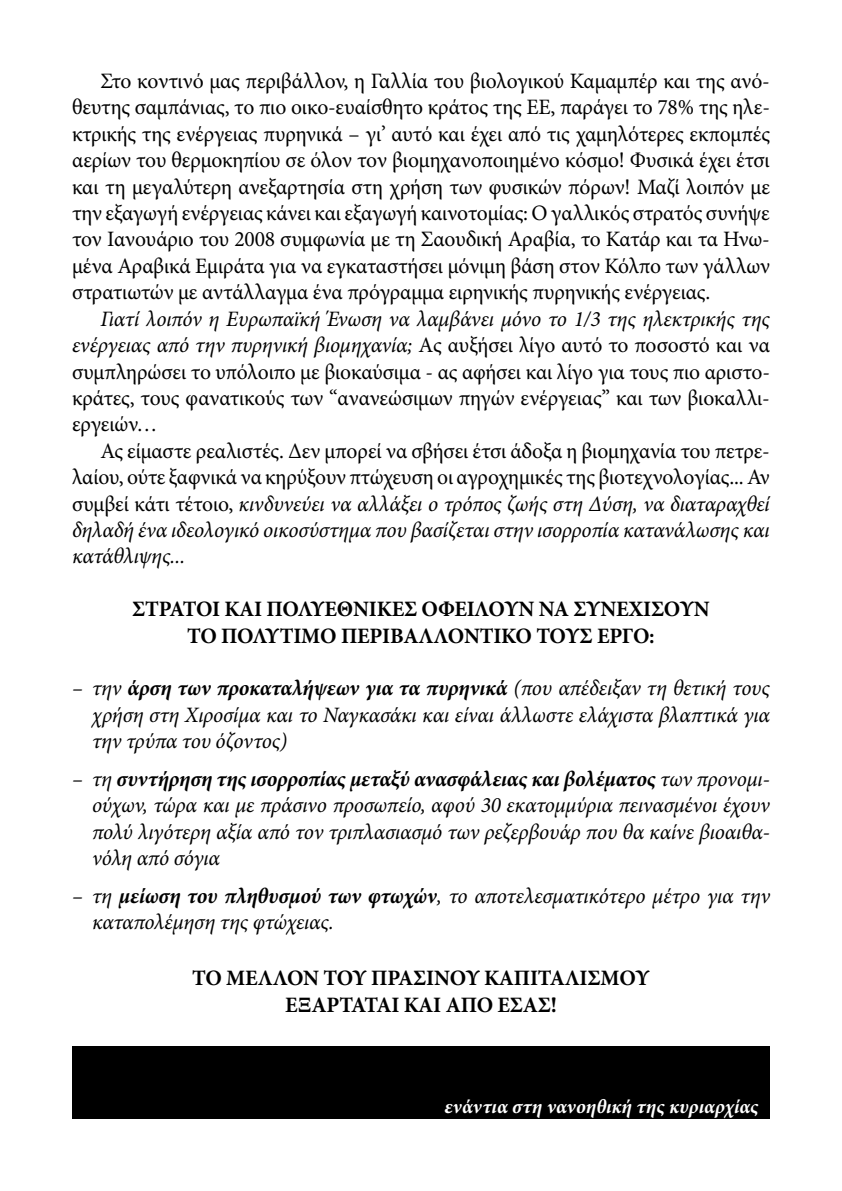
<style>
.page{position:relative;width:842px;height:1191px;background:#fff}
.page>*{position:absolute;margin:0;border:0;box-sizing:border-box;transform-origin:0 0}
.t1{font:22px/26.4px "Minion Pro";letter-spacing:-.01em;color:#000;text-align:justify}
.t2{font:italic 22px/26.4px "Minion Pro";letter-spacing:-.01em;color:#000;text-align:justify}
.t3{font:700 22px/26.4px "Minion Pro";letter-spacing:-.01em;color:#000;text-align:center}
.t4{font:italic 700 20px "Minion Pro";color:#fff}
.s1{font-style:italic}
.s2{font-weight:700}
</style>
<div class="page">
<div style="left:72px;top:1046px;width:698px;height:73px;background:#000"></div>
<p class="t1" style="left:72px;top:68px;width:699px;text-indent:28px">Στο κοντινό μας περιβάλλον, η Γαλλία του βιολογικού Καμαμπέρ και της ανό&shy;θευτης σαμπάνιας, το πιο οικο-ευαίσθητο κράτος της ΕΕ, παράγει το 78% της ηλε&shy;κτρικής της ενέργειας πυρηνικά – γι’ αυτό και έχει από τις χαμηλότερες εκπομπές αερίων του θερμοκηπίου σε όλον τον βιομηχανοποιημένο κόσμο! Φυσικά έχει έτσι και τη μεγαλύτερη ανεξαρτησία στη χρήση των φυσικών πόρων! Μαζί λοιπόν με την εξαγωγή ενέργειας κάνει και εξαγωγή καινοτομίας: O γαλλικός στρατός συνήψε τον Iανουάριο του 2008 συμφωνία με τη Σαουδική Αραβία, το Κατάρ και τα Ηνω&shy;μένα Αραβικά Εμιράτα για να εγκαταστήσει μόνιμη βάση στον Κόλπο των γάλλων στρατιωτών με αντάλλαγμα ένα πρόγραμμα ειρηνικής πυρηνικής ενέργειας.</p>
<p class="t1" style="left:72px;top:305px;width:699px;text-indent:28px"><span class="s1">Γιατί λοιπόν η Eυρωπαϊκή Ένωση να λαμβάνει μόνο το 1/3 της ηλεκτρικής της ενέργειας από την πυρηνική βιομηχανία;</span> Aς αυξήσει λίγο αυτό το ποσοστό και να συμπληρώσει το υπόλοιπο με βιοκαύσιμα - ας αφήσει και λίγο για τους πιο αριστο&shy;κράτες, τους φανατικούς των “ανανεώσιμων πηγών ενέργειας” και των βιοκαλλι&shy;εργειών…</p>
<p class="t1" style="left:72px;top:437px;width:699px;text-indent:28px">Ας είμαστε ρεαλιστές. Δεν μπορεί να σβήσει έτσι άδοξα η βιομηχανία του πετρε&shy;λαίου, ούτε ξαφνικά να κηρύξουν πτώχευση οι αγροχημικές της βιοτεχνολογίας... Αν συμβεί κάτι τέτοιο, <span class="s1">κινδυνεύει να αλλάξει ο τρόπος ζωής στη Δύση, να διαταραχθεί δηλαδή ένα ιδεολογικό οικοσύστημα που βασίζεται στην ισορροπία κατανάλωσης και κατάθλιψης...</span></p>
<p class="t3" style="left:132px;top:595px;width:579px">ΣΤΡΑΤΟΙ ΚΑΙ ΠΟΛΥΕΘΝΙΚΕΣ ΟΦΕΙΛΟΥΝ ΝΑ ΣΥΝΕΧΙΣΟΥΝ<br>ΤΟ ΠΟΛΥΤΙΜΟ ΠΕΡΙΒΑΛΛΟΝΤΙΚΟ ΤΟΥΣ ΕΡΓΟ:</p>
<p class="t2" style="left:92px;top:675px;width:679px;text-indent:-20px">– την <span class="s2">άρση των προκαταλήψεων για τα πυρηνικά</span> (που απέδειξαν τη θετική τους χρήση στη Χιροσίμα και το Ναγκασάκι και είναι άλλωστε ελάχιστα βλαπτικά για την τρύπα του όζοντος)</p>
<p class="t2" style="left:92px;top:765px;width:679px;text-indent:-20px">– τη <span class="s2">συντήρηση της ισορροπίας μεταξύ ανασφάλειας και βολέματος</span> των προνομι&shy;ούχων, τώρα και με πράσινο προσωπείο, αφού 30 εκατομμύρια πεινασμένοι έχουν πολύ λιγότερη αξία από τον τριπλασιασμό των ρεζερβουάρ που θα καίνε βιοαιθα&shy;νόλη από σόγια</p>
<p class="t2" style="left:92px;top:882px;width:679px;text-indent:-20px">– τη <span class="s2">μείωση του πληθυσμού των φτωχών</span>, το αποτελεσματικότερο μέτρο για την καταπολέμηση της φτώχειας.</p>
<p class="t3" style="left:192px;top:964px;width:459px">ΤΟ ΜΕΛΛΟΝ ΤΟΥ ΠΡΑΣΙΝΟΥ ΚΑΠΙΤΑΛΙΣΜΟΥ<br>ΕΞΑΡΤΑΤΑΙ ΚΑΙ ΑΠΟ ΕΣΑΣ!</p>
<p class="t4" style="left:444px;top:1092px;width:316px">ενάντια στη νανοηθική της κυριαρχίας</p>
</div>
